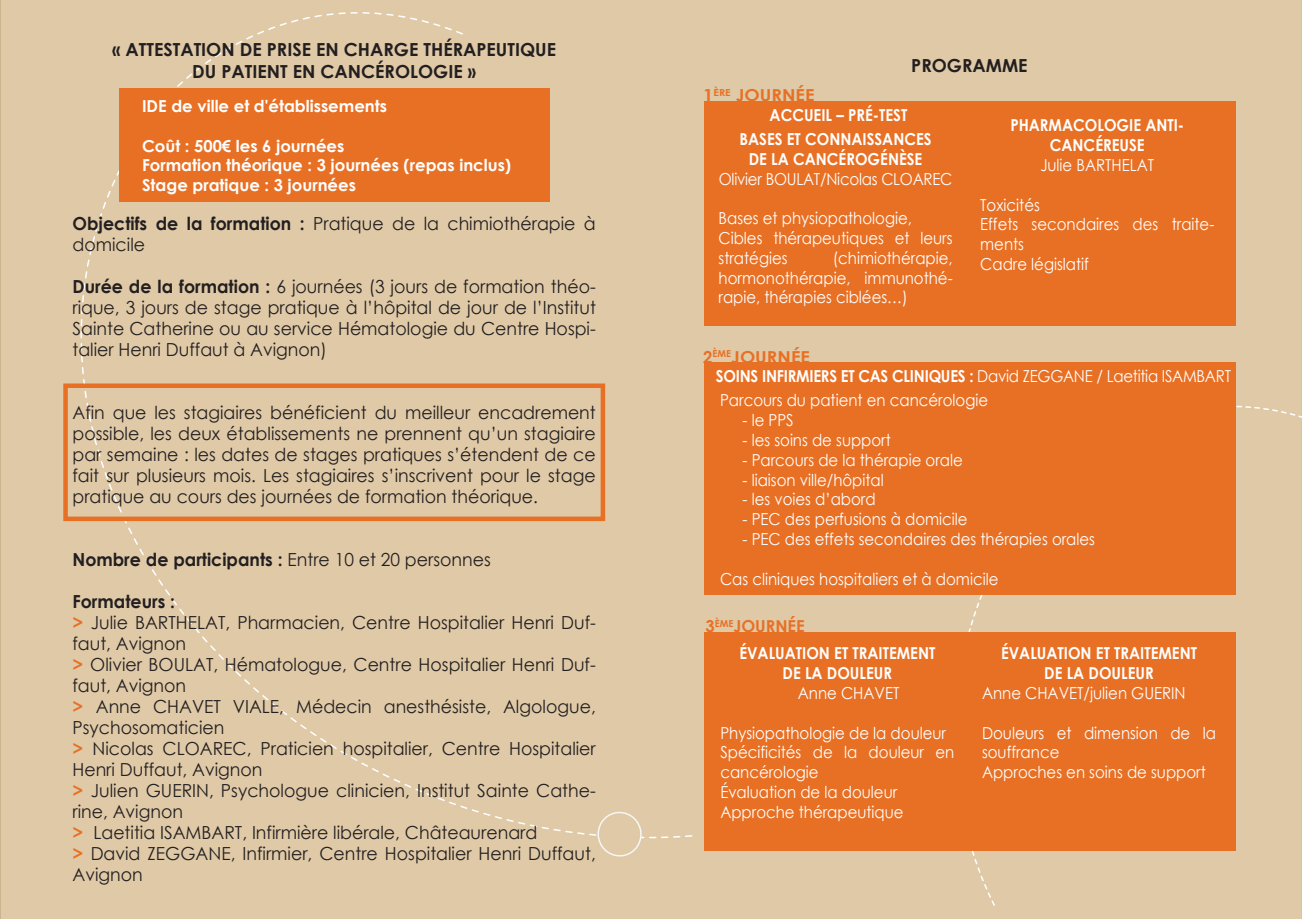
<style>
.page{position:relative;width:1302px;height:919px;background:#fff}
.page>*{position:absolute;margin:0;border:0;box-sizing:border-box;transform-origin:0 0}
.t1{font:18px/21px "Century Gothic";color:#231f20}
.t2{font:700 18px/21.6px "Century Gothic";color:#231f20;text-align:center}
.t3{font:16.5px/19.8px "Century Gothic";color:#fff;scale:.91 1}
.t4{font:700 16.5px/19.8px "Century Gothic";color:#fff;scale:.91 1}
.t5{font:700 16.5px/19.8px "Century Gothic";color:#fff}
.s1{font-weight:700}
.s2{font-weight:400}
.s3{font-weight:700;color:#e87024}
.s4{color:#e87024}
</style>
<div class="page">
<div style="left:0;top:0;width:1301px;height:918px;background:#dfc9a7"></div>
<div style="left:953px;top:405px;width:348px;height:503px;background:#dfc9a7"></div>
<div style="left:703px;top:101px;width:532px;height:224px;background:#e87024"></div>
<div style="left:703px;top:362px;width:532px;height:232px;background:#e87024"></div>
<div style="left:704px;top:632px;width:532px;height:218px;background:#e87024"></div>
<div style="left:18px;top:0;width:675px;height:842px;background:#dfc9a7"></div>
<svg style="left:596px;top:810px;width:46px;height:47px;background:#e1cdae"></svg>
<div style="left:119px;top:89px;width:430px;height:113px;background:#e87024"></div>
<div style="left:63px;top:383px;width:542px;height:138px;border:4px solid #e87024"></div>
<p class="t2" style="left:112px;top:38px;width:445px">« ATTESTATION DE PRISE EN CHARGE THÉRAPEUTIQUE<br>DU PATIENT EN CANCÉROLOGIE »</p>
<p class="t5" style="left:142px;top:95px;width:246px">IDE de ville et d'établissements</p>
<p class="t5" style="left:142px;top:135px;width:370px">Coût : 500€ les 6 journées<br>Formation théorique : 3 journées (repas inclus)<br>Stage pratique : 3 journées</p>
<p class="t1" style="left:72px;top:212px;width:524px"><span class="s1">Objectifs de la formation :</span> Pratique de la chimiothérapie à domicile</p>
<p class="t1" style="left:72px;top:275px;width:525px;text-align:justify"><span class="s1">Durée de la formation :</span> 6 journées (3 jours de formation théo&shy;rique, 3 jours de stage pratique à l’hôpital de jour de l’Institut Sainte Catherine ou au service Hématologie du Centre Hospi&shy;talier Henri Duffaut à Avignon)</p>
<p class="t1" style="left:72px;top:401px;width:524px;text-align:justify">Afin que les stagiaires bénéficient du meilleur encadrement possible, les deux établissements ne prennent qu’un stagiaire par semaine : les dates de stages pratiques s’étendent de ce fait sur plusieurs mois. Les stagiaires s’inscrivent pour le stage pratique au cours des journées de formation théorique.</p>
<p class="t2" style="left:72px;top:547px;width:419px">Nombre de participants : <span class="s2">Entre 10 et 20 personnes</span></p>
<p class="t1" style="left:72px;top:590px;width:525px"><span class="s1">Formateurs :<br></span><span class="s3">&gt;</span> Julie BARTHELAT, Pharmacien, Centre Hospitalier Henri Duf&shy;faut, Avignon<br><span class="s3">&gt;</span> Olivier BOULAT, Hématologue, Centre Hospitalier Henri Duf&shy;faut, Avignon<br><span class="s3">&gt;</span> Anne CHAVET VIALE, Médecin anesthésiste, Algologue, Psychosomaticien<br><span class="s3">&gt;</span> Nicolas CLOAREC, Praticien hospitalier, Centre Hospitalier Henri Duffaut, Avignon<br><span class="s3">&gt;</span> Julien GUERIN, Psychologue clinicien, Institut Sainte Cathe&shy;rine, Avignon<br><span class="s3">&gt;</span> Laetitia ISAMBART, Infirmière libérale, Châteaurenard<br><span class="s3">&gt;</span> David ZEGGANE, Infirmier, Centre Hospitalier Henri Duffaut, Avignon</p>
<p class="t2" style="left:911px;top:54px;width:118px">PROGRAMME</p>
<p class="t4" style="left:769px;top:84px;width:153px;text-indent:-66px"><span class="s4">1</span><sup>ÈRE</sup> <span class="s4">JOURNÉE<br></span>ACCUEIL – PRÉ-TEST</p>
<p class="t4" style="left:1010px;top:115px;width:192px;text-align:center">PHARMACOLOGIE ANTI-<br>CANCÉREUSE</p>
<p class="t3" style="left:1040px;top:155px;width:127px">Julie BARTHELAT</p>
<p class="t3" style="left:980px;top:194px;width:259px">Toxicités<br>Effets secondaires des traite&shy;ments<br>Cadre législatif</p>
<p class="t4" style="left:739px;top:128px;width:213px;text-align:center">BASES ET CONNAISSANCES<br>DE LA CANCÉROGÉNÈSE</p>
<p class="t3" style="left:718px;top:168px;width:258px">Olivier BOULAT/Nicolas CLOAREC</p>
<p class="t3" style="left:718px;top:208px;width:258px">Bases et physiopathologie,<br>Cibles thérapeutiques et leurs stratégies</p>
<p class="t3" style="left:718px;top:247px;width:259px;text-align:justify;text-indent:114px">(chimiothérapie, hormonothérapie, immunothé&shy;rapie, thérapies ciblées…)</p>
<p class="t4" style="left:715px;top:346px;width:567px;text-indent:-13px"><span class="s4">2</span><sup>ÈME</sup><span class="s4">JOURNÉE<br></span>SOINS INFIRMIERS ET CAS CLINIQUES : <span class="s2">David ZEGGANE / Laetitia ISAMBART</span></p>
<p class="t3" style="left:720px;top:390px;width:296px">Parcours du patient en cancérologie</p>
<p class="t3" style="left:742px;top:410px;width:58px">- le PPS</p>
<p class="t3" style="left:742px;top:430px;width:164px">- les soins de support</p>
<p class="t3" style="left:742px;top:449px;width:243px">- Parcours de la thérapie orale</p>
<p class="t3" style="left:742px;top:469px;width:157px">- liaison ville/hôpital</p>
<p class="t3" style="left:742px;top:489px;width:148px">- les voies d’abord</p>
<p class="t3" style="left:742px;top:509px;width:249px">- PEC des perfusions à domicile</p>
<p class="t3" style="left:742px;top:529px;width:389px">- PEC des effets secondaires des thérapies orales</p>
<p class="t3" style="left:720px;top:568px;width:307px">Cas cliniques hospitaliers et à domicile</p>
<p class="t4" style="left:739px;top:611px;width:217px;line-height:27.2px;text-indent:-34px"><span class="s4">3</span><sup>ÈME</sup><span class="s4">JOURNÉE<br></span>ÉVALUATION ET TRAITEMENT</p>
<p class="t4" style="left:782px;top:662px;width:122px">DE LA DOULEUR</p>
<p class="t3" style="left:797px;top:682px;width:113px">Anne CHAVET</p>
<p class="t3" style="left:720px;top:722px;width:258px">Physiopathologie de la douleur<br>Spécificités de la douleur en cancérologie<br>Évaluation de la douleur<br>Approche thérapeutique</p>
<p class="t4" style="left:1000px;top:642px;width:217px;text-align:center">ÉVALUATION ET TRAITEMENT<br>DE LA DOULEUR</p>
<p class="t3" style="left:981px;top:682px;width:225px">Anne CHAVET/julien GUERIN</p>
<p class="t3" style="left:981px;top:722px;width:258px">Douleurs et dimension de la souffrance<br>Approches en soins de support</p>
</div>
